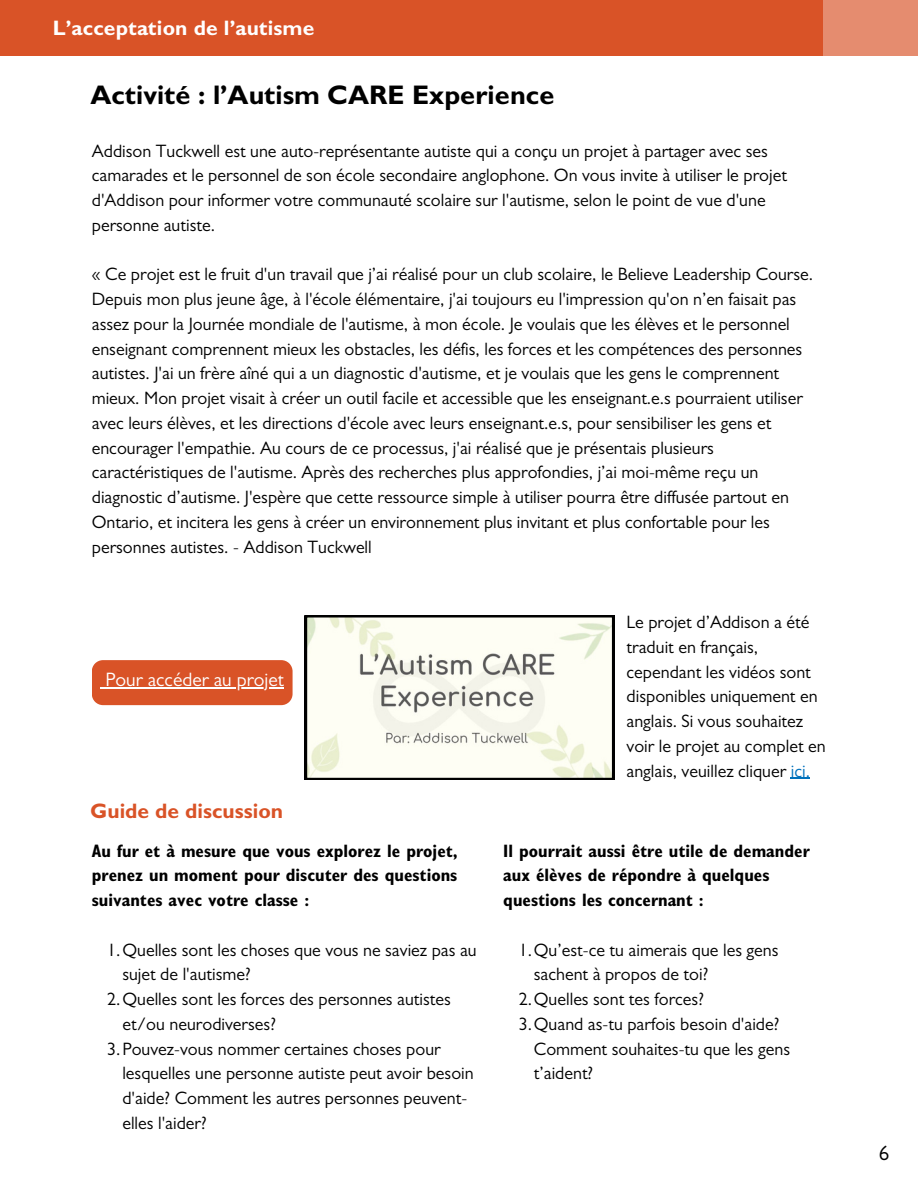
<style>
.page{position:relative;width:918px;height:1188px;background:#fff}
.page>*{position:absolute;margin:0;border:0;box-sizing:border-box;transform-origin:0 0}
.t1{font:700 27px "Gill Sans";color:#000}
.t2{font:700 21px "Gill Sans";letter-spacing:.005em;color:#fff}
.t3{font:700 21px "Gill Sans";color:#d95327}
.t4{font:21px "Gill Sans";color:#000}
.t5{font:19.5px "Gill Sans";color:#fff}
.t6{font:18px/24.8px "Gill Sans";color:#000}
.t7{font:700 condensed 18px/24.8px "Gill Sans";color:#000;text-align:justify}
.s1{color:#0071bc}
</style>
<div class="page">
<div style="left:0;top:0;width:823px;height:55px;background:#d95327"></div>
<div style="left:819px;top:0;width:99px;height:55px;background:#e58c6f"></div>
<svg style="left:305px;top:615px;width:309px;height:165px"></svg>
<div style="left:92px;top:660px;width:201px;height:45px;background:#d95327"></div>
<hr style="left:105px;top:687px;width:179px;height:1px;background:#fff">
<svg style="left:791px;top:778px;width:19px;height:1px"></svg>
<p class="t2" style="left:53px;top:20px;width:263px">L’acceptation de l’autisme</p>
<p class="t1" style="left:91px;top:85px;width:465px">Activité : l’Autism CARE Experience</p>
<p class="t6" style="left:92px;top:141px;width:697px">Addison Tuckwell est une auto-représentante autiste qui a conçu un projet à partager avec ses camarades et le personnel de son école secondaire anglophone. On vous invite à utiliser le projet d'Addison pour informer votre communauté scolaire sur l'autisme, selon le point de vue d'une personne autiste.</p>
<p class="t6" style="left:92px;top:265px;width:723px">« Ce projet est le fruit d'un travail que j’ai réalisé pour un club scolaire, le Believe Leadership Course.<br>Depuis mon plus jeune âge, à l'école élémentaire, j'ai toujours eu l'impression qu'on n’en faisait pas assez pour la Journée mondiale de l'autisme, à mon école. Je voulais que les élèves et le personnel enseignant comprennent mieux les obstacles, les défis, les forces et les compétences des personnes autistes. J'ai un frère aîné qui a un diagnostic d'autisme, et je voulais que les gens le comprennent mieux. Mon projet visait à créer un outil facile et accessible que les enseignant.e.s pourraient utiliser avec leurs élèves, et les directions d'école avec leurs enseignant.e.s, pour sensibiliser les gens et encourager l'empathie. Au cours de ce processus, j'ai réalisé que je présentais plusieurs caractéristiques de l'autisme. Après des recherches plus approfondies, j’ai moi-même reçu un diagnostic d’autisme. J'espère que cette ressource simple à utiliser pourra être diffusée partout en Ontario, et incitera les gens à créer un environnement plus invitant et plus confortable pour les personnes autistes. - Addison Tuckwell</p>
<p class="t5" style="left:105px;top:673px;width:180px">Pour accéder au projet</p>
<p class="t3" style="left:91px;top:803px;width:194px">Guide de discussion</p>
<p class="t7" style="left:92px;top:841px;width:367px">Au fur et à mesure que vous explorez le projet, prenez un moment pour discuter des questions suivantes avec votre classe :</p>
<p class="t6" style="left:122px;top:940px;width:356px;text-indent:-15px">1.Quelles sont les choses que vous ne saviez pas au sujet de l'autisme?</p>
<p class="t6" style="left:122px;top:989px;width:330px;text-indent:-15px">2.Quelles sont les forces des personnes autistes et/ou neurodiverses?</p>
<p class="t6" style="left:122px;top:1039px;width:353px;text-indent:-15px">3.Pouvez-vous nommer certaines choses pour lesquelles une personne autiste peut avoir besoin d'aide? Comment les autres personnes peuvent&shy;elles l'aider?</p>
<p class="t6" style="left:627px;top:612px;width:201px">Le projet d’Addison a été traduit en français, cependant les vidéos sont disponibles uniquement en anglais. Si vous souhaitez voir le projet au complet en anglais, veuillez cliquer <span class="s1">ici.</span></p>
<p class="t7" style="left:503px;top:841px;width:308px;text-align:left">Il pourrait aussi être utile de demander aux élèves de répondre à quelques questions les concernant :</p>
<p class="t6" style="left:534px;top:940px;width:246px;text-indent:-15px">1.Qu’est-ce tu aimerais que les gens sachent à propos de toi?</p>
<p class="t6" style="left:519px;top:989px;width:187px">2.Quelles sont tes forces?</p>
<p class="t6" style="left:534px;top:1014px;width:258px;text-indent:-15px">3.Quand as-tu parfois besoin d'aide?<br>Comment souhaites-tu que les gens t’aident?</p>
<p class="t4" style="left:879px;top:1145px;width:12px">6</p>
</div>
